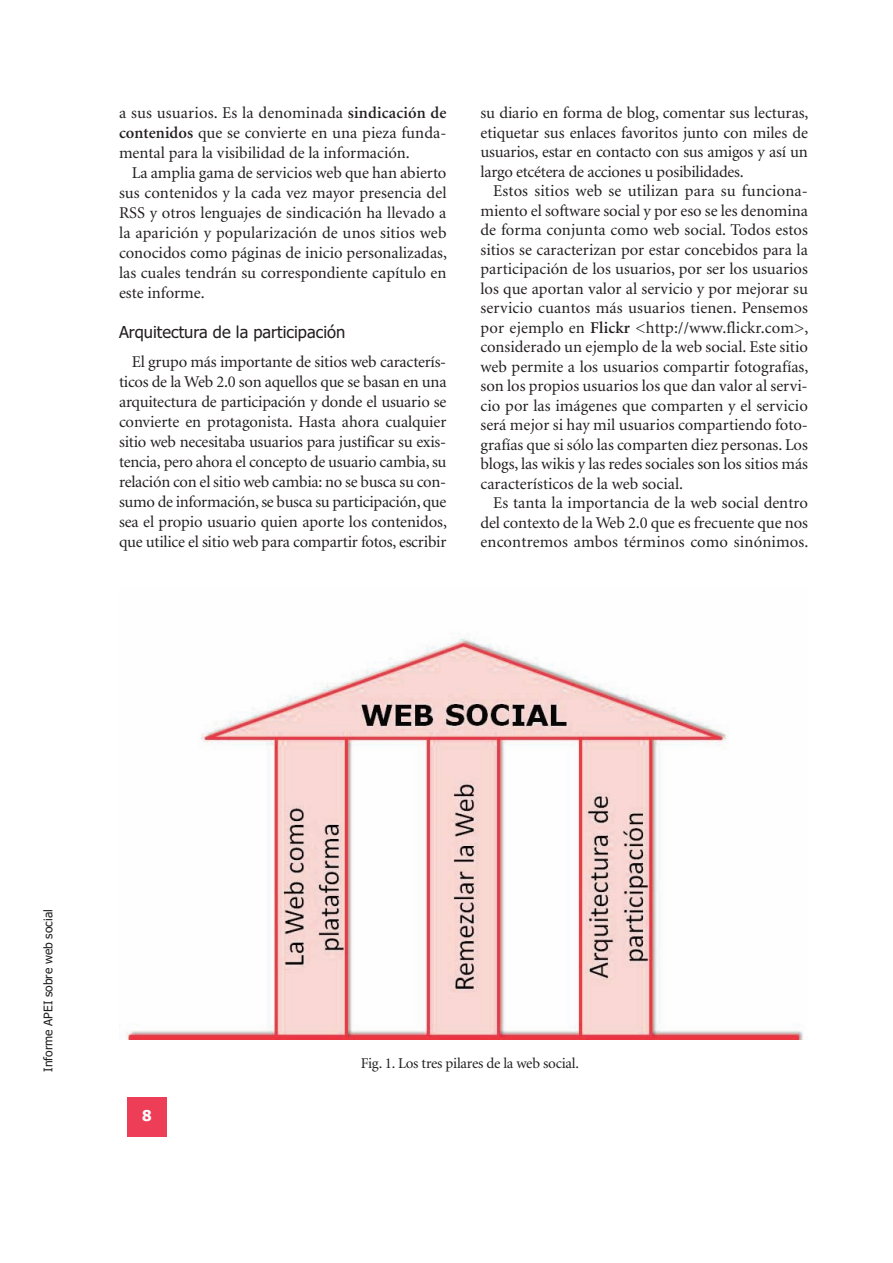
<style>
.page{position:relative;width:893px;height:1263px;background:#fff}
.page>*{position:absolute;margin:0;border:0;box-sizing:border-box;transform-origin:0 0}
.t1{font:16.5px/19.5px "Minion";letter-spacing:-.005em;color:#231f20;text-align:justify}
.t2{font:16.5px "Tahoma";color:#231f20}
.t3{font:15px "Minion";letter-spacing:-.015em;color:#231f20}
.t4{font:700 15px "Tahoma";color:#fff}
.t5{font:12px "Tahoma";color:#231f20}
.s1{font-weight:600}
</style>
<div class="page">
<div style="left:127px;top:1097px;width:40px;height:39px;background:#ee3d56"></div>
<img style="left:126px;top:637px;width:677px;height:402px">
<p class="t1" style="left:119px;top:104px;width:329px;line-height:20.1px">a sus usuarios. Es la denominada <span class="s1">sindicación de contenidos</span> que se convierte en una pieza funda&shy;mental para la visibilidad de la información.</p>
<p class="t1" style="left:119px;top:164px;width:329px;line-height:20.1px;text-indent:13px">La amplia gama de servicios web que han abierto sus contenidos y la cada vez mayor presencia del RSS y otros lenguajes de sindicación ha llevado a la aparición y popularización de unos sitios web conocidos como páginas de inicio personalizadas, las cuales tendrán su correspondiente capítulo en este informe.</p>
<p class="t2" style="left:119px;top:323px;width:228px">Arquitectura de la participación</p>
<p class="t1" style="left:119px;top:353px;width:329px;line-height:20.1px;text-indent:13px">El grupo más importante de sitios web caracterís&shy;ticos de la Web 2.0 son aquellos que se basan en una arquitectura de participación y donde el usuario se convierte en protagonista. Hasta ahora cualquier sitio web necesitaba usuarios para justificar su exis&shy;tencia, pero ahora el concepto de usuario cambia, su relación con el sitio web cambia: no se busca su con&shy;sumo de información, se busca su participación, que sea el propio usuario quien aporte los contenidos, que utilice el sitio web para compartir fotos, escribir</p>
<p class="t1" style="left:480px;top:104px;width:329px">su diario en forma de blog, comentar sus lecturas, etiquetar sus enlaces favoritos junto con miles de usuarios, estar en contacto con sus amigos y así un largo etcétera de acciones u posibilidades.</p>
<p class="t1" style="left:480px;top:182px;width:329px;text-indent:13px">Estos sitios web se utilizan para su funciona&shy;miento el software social y por eso se les denomina de forma conjunta como web social. Todos estos sitios se caracterizan por estar concebidos para la participación de los usuarios, por ser los usuarios los que aportan valor al servicio y por mejorar su servicio cuantos más usuarios tienen. Pensemos por ejemplo en <span class="s1">Flickr</span> &lt;http://www.flickr.com&gt;, considerado un ejemplo de la web social. Este sitio web permite a los usuarios compartir fotografías, son los propios usuarios los que dan valor al servi&shy;cio por las imágenes que comparten y el servicio será mejor si hay mil usuarios compartiendo foto&shy;grafías que si sólo las comparten diez personas. Los blogs, las wikis y las redes sociales son los sitios más característicos de la web social.</p>
<p class="t1" style="left:480px;top:494px;width:329px;text-indent:13px">Es tanta la importancia de la web social dentro del contexto de la Web 2.0 que es frecuente que nos encontremos ambos términos como sinónimos.</p>
<p class="t5" style="left:41px;top:1071px;width:164px;rotate:-90deg">Informe APEI sobre web social</p>
<p class="t4" style="left:142px;top:1107px;width:11px">8</p>
<p class="t3" style="left:361px;top:1057px;width:220px">Fig. 1. Los tres pilares de la web social.</p>
</div>
